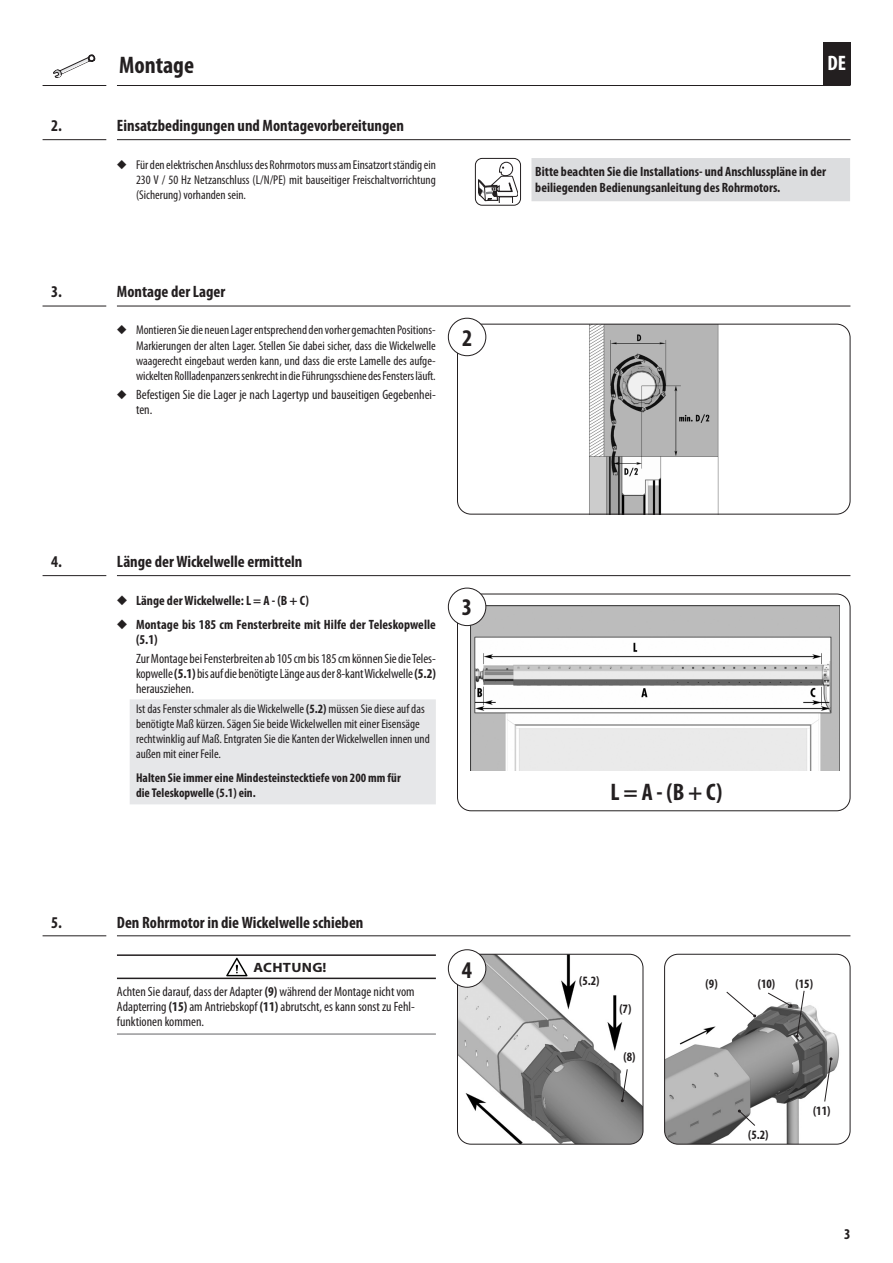
<style>
.page{position:relative;width:893px;height:1263px;background:#fff}
.page>*{position:absolute;margin:0;border:0;box-sizing:border-box;transform-origin:0 0}
.Titel_1{font:700 condensed 24px "Myriad Pro";color:#231f20}
.Aufzählung{font:700 condensed 24px "Myriad Pro";color:#231f20}
.Titel_1-2{font:700 condensed 21px "Myriad Pro";color:#fff}
.untertitel{font:700 condensed 16.5px "Myriad Pro";color:#231f20}
.t1{font:700 condensed 15px "Myriad Pro";color:#231f20}
.Fließtext{font:condensed 13.5px/15px "Myriad Pro";color:#231f20;text-align:justify}
.Nützliche_Infos_-_DE{font:700 condensed 13.5px/16.2px "Myriad Pro";color:#231f20}
.Handlungsschritte{font:condensed 13.5px/15px "Myriad Pro";color:#231f20}
.Fließtext-2{font:700 condensed 13.5px/15px "Myriad Pro";letter-spacing:.005em;color:#231f20}
.Handlungsschritte-2{font:700 condensed 13.5px "Myriad Pro";color:#231f20}
.ACHTUNG_-_DE{font:700 13.5px "Myriad Pro";letter-spacing:.02em;color:#231f20;scale:1.1 1}
.Handlungsschritte-3{font:condensed 12.75px/15px "Myriad Pro";letter-spacing:-.005em;color:#231f20;text-align:justify}
.Fließtext-3{font:condensed 12.75px/15px "Myriad Pro";color:#231f20}
.Aufzählung-2{font:condensed 12.75px/15px "Myriad Pro";color:#231f20;text-align:justify}
.Fließtext-4{font:700 condensed 12.75px/15px "Myriad Pro";color:#231f20}
.untertitel-2{font:700 condensed 12.75px "Myriad Pro";color:#231f20}
.s1{font-weight:700}
</style>
<div class="page">
<hr style="left:117px;top:85px;width:733px;height:1px;background:#231f20">
<hr style="left:43px;top:85px;width:63px;height:1px;background:#231f20">
<div style="left:823px;top:43px;width:27px;height:42px;background:#231f20"></div>
<img style="left:665px;top:1005px;width:176px;height:139px">
<div style="left:664px;top:954px;width:186px;height:190px;border:1px solid #231f20;border-radius:14px"></div>
<img style="left:471px;top:605px;width:369px;height:166px">
<img style="left:589px;top:326px;width:130px;height:186px">
<div style="left:457px;top:324px;width:393px;height:190px;border:1px solid #231f20;border-radius:14px"></div>
<div style="left:448px;top:318px;width:38px;height:38px;background:#fff;border-radius:50%"></div>
<div style="left:448px;top:318px;width:38px;height:38px;border:1px solid #231f20;border-radius:50%"></div>
<svg style="left:53px;top:54px;width:43px;height:24px"></svg>
<hr style="left:117px;top:306px;width:733px;height:1px;background:#231f20">
<hr style="left:43px;top:306px;width:63px;height:1px;background:#231f20">
<div style="left:457px;top:594px;width:393px;height:217px;border:1px solid #231f20;border-radius:14px"></div>
<div style="left:448px;top:588px;width:38px;height:38px;background:#fff;border-radius:50%"></div>
<div style="left:448px;top:588px;width:38px;height:38px;border:1px solid #231f20;border-radius:50%"></div>
<hr style="left:117px;top:575px;width:733px;height:1px;background:#231f20">
<hr style="left:43px;top:575px;width:63px;height:1px;background:#231f20">
<div style="left:130px;top:699px;width:306px;height:105px;background:#e6e7e9"></div>
<img style="left:457px;top:954px;width:186px;height:190px">
<div style="left:457px;top:954px;width:186px;height:190px;border:1px solid #231f20;border-radius:14px"></div>
<svg style="left:621px;top:1068px;width:7px;height:34px"></svg>
<svg style="left:738px;top:1109px;width:18px;height:17px"></svg>
<svg style="left:726px;top:991px;width:30px;height:26px"></svg>
<svg style="left:824px;top:1057px;width:8px;height:45px"></svg>
<div style="left:448px;top:950px;width:38px;height:37px;background:#fff;border-radius:50%"></div>
<div style="left:448px;top:949px;width:38px;height:39px;border:1px solid #231f20;border-radius:50%"></div>
<svg style="left:767px;top:990px;width:38px;height:48px"></svg>
<hr style="left:117px;top:935px;width:733px;height:1px;background:#231f20">
<hr style="left:43px;top:935px;width:63px;height:1px;background:#231f20">
<hr style="left:117px;top:954px;width:319px;height:2px;background:#231f20">
<hr style="left:117px;top:977px;width:319px;height:2px;background:#231f20">
<hr style="left:117px;top:1034px;width:319px;height:1px;background:#636366">
<svg style="left:226px;top:958px;width:21px;height:18px"></svg>
<hr style="left:117px;top:139px;width:733px;height:1px;background:#231f20">
<hr style="left:43px;top:139px;width:63px;height:1px;background:#231f20">
<div style="left:531px;top:158px;width:319px;height:43px;background:#dcdddf"></div>
<svg style="left:478px;top:162px;width:40px;height:40px"></svg>
<div style="left:475px;top:158px;width:46px;height:48px;border:1px solid #231f20;border-radius:7px"></div>
<p class="Titel_1" style="left:119px;top:52px;width:76px">Montage</p>
<p class="Titel_1-2" style="left:827px;top:51px;width:20px">DE</p>
<p class="untertitel" style="left:51px;top:117px;width:12px">2.</p>
<p class="untertitel" style="left:117px;top:117px;width:288px">Einsatzbedingungen und Montagevorbereitungen</p>
<p class="Aufzählung-2" style="left:136px;top:157px;width:301px;text-indent:-19px">◆ Für den elektrischen Anschluss des Rohrmotors muss am Einsatzort ständig ein 230 V / 50 Hz Netzanschluss (L/N/PE) mit bauseitiger Freischaltvorrichtung (Sicherung) vorhanden sein.</p>
<p class="Nützliche_Infos_-_DE" style="left:535px;top:163px;width:292px">Bitte beachten Sie die Installations- und Anschlusspläne in der beiliegenden Bedienungsanleitung des Rohrmotors.</p>
<p class="untertitel" style="left:51px;top:282px;width:12px">3.</p>
<p class="untertitel" style="left:117px;top:282px;width:110px">Montage der Lager</p>
<p class="Handlungsschritte-3" style="left:136px;top:323px;width:301px;text-indent:-19px">◆ Montieren Sie die neuen Lager entsprechend den vorher gemachten Positions-Markierungen der alten Lager. Stellen Sie dabei sicher, dass die Wickelwelle waagerecht eingebaut werden kann, und dass die erste Lamelle des aufge&shy;wickelten Rollladenpanzers senkrecht in die Führungsschiene des Fensters läuft.</p>
<p class="Handlungsschritte" style="left:136px;top:387px;width:301px;text-indent:-19px">◆ Befestigen Sie die Lager je nach Lagertyp und bauseitigen Gegebenhei&shy;ten.</p>
<p class="Aufzählung" style="left:462px;top:325px;width:12px">2</p>
<p class="untertitel" style="left:51px;top:552px;width:12px">4.</p>
<p class="untertitel" style="left:117px;top:553px;width:187px">Länge der Wickelwelle ermitteln</p>
<p class="Handlungsschritte-2" style="left:117px;top:593px;width:193px">◆ Länge der Wickelwelle: L = A - (B + C)</p>
<p class="Fließtext-2" style="left:136px;top:617px;width:301px;text-indent:-19px">◆ Montage bis 185 cm Fensterbreite mit Hilfe der Teleskopwelle (5.1)</p>
<p class="Fließtext" style="left:136px;top:652px;width:301px">Zur Montage bei Fensterbreiten ab 105 cm bis 185 cm können Sie die Teles&shy;kopwelle <span class="s1">(5.1)</span> bis auf die benötigte Länge aus der 8-kant Wickelwelle <span class="s1">(5.2) </span>herausziehen.</p>
<p class="Fließtext-3" style="left:136px;top:701px;width:295px">Ist das Fenster schmaler als die Wickelwelle <span class="s1">(5.2)</span> müssen Sie diese auf das benötigte Maß kürzen. Sägen Sie beide Wickelwellen mit einer Eisensäge rechtwinklig auf Maß. Entgraten Sie die Kanten der Wickelwellen innen und außen mit einer Feile.</p>
<p class="Fließtext-4" style="left:136px;top:770px;width:266px">Halten Sie immer eine Mindesteinstecktiefe von 200 mm für die Teleskopwelle (5.1) ein.</p>
<p class="Aufzählung" style="left:462px;top:594px;width:12px">3</p>
<p class="untertitel" style="left:51px;top:913px;width:12px">5.</p>
<p class="untertitel" style="left:117px;top:913px;width:248px">Den Rohrmotor in die Wickelwelle schieben</p>
<p class="ACHTUNG_-_DE" style="left:254px;top:960px;width:68px">ACHTUNG!</p>
<p class="Fließtext" style="left:117px;top:984px;width:299px">Achten Sie darauf, dass der Adapter <span class="s1">(9)</span> während der Montage nicht vom Adapterring <span class="s1">(15)</span> am Antriebskopf <span class="s1">(11)</span> abrutscht, es kann sonst zu Fehl&shy;funktionen kommen.</p>
<p class="Aufzählung" style="left:462px;top:956px;width:12px">4</p>
<p class="Titel_1" style="left:611px;top:778px;width:113px">L = A - (B + C)</p>
<p class="untertitel-2" style="left:579px;top:973px;width:22px">(5.2)</p>
<p class="untertitel-2" style="left:706px;top:976px;width:14px">(9)</p>
<p class="untertitel-2" style="left:619px;top:1002px;width:14px">(7)</p>
<p class="untertitel-2" style="left:623px;top:1050px;width:14px">(8)</p>
<p class="untertitel-2" style="left:758px;top:976px;width:19px">(10)</p>
<p class="untertitel-2" style="left:795px;top:976px;width:19px">(15)</p>
<p class="untertitel-2" style="left:748px;top:1128px;width:22px">(5.2)</p>
<p class="untertitel-2" style="left:813px;top:1104px;width:19px">(11)</p>
<p class="t1" style="left:844px;top:1226px;width:8px">3</p>
</div>
